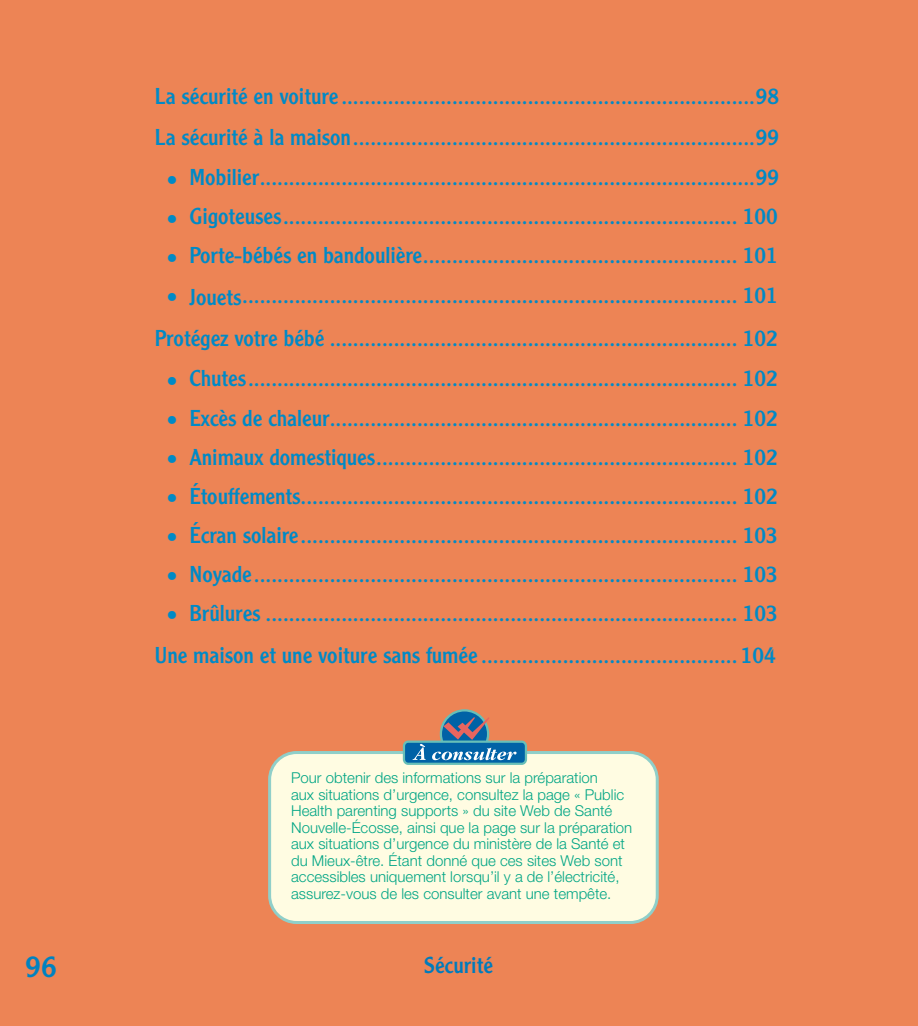
<style>
.page{position:relative;width:918px;height:1026px;background:#ed8455}
.page>*{position:absolute;margin:0;border:0;box-sizing:border-box;transform-origin:0 0}
.t1{font:30px "Clearface Gothic LT Std";color:#0082c0}
.t2{font:22.5px/40.5px "Clearface Gothic LT Std";color:#008ac6;text-align:center}
.t3{font:22.5px "Clearface Gothic LT Std";color:#007bbc}
.t4{font:300 15px/16.5px "Helvetica Neue LT Std";color:#00a585}
</style>
<div class="page">
<div style="left:270px;top:753px;width:387px;height:169px;background:#fffce2;border-radius:27px"></div>
<div style="left:268px;top:751px;width:391px;height:173px;border:3px solid #90cfc9;border-radius:27px"></div>
<svg style="left:441px;top:710px;width:47px;height:48px"></svg>
<div style="left:440px;top:709px;width:49px;height:50px;border:2px solid #67bfb8;border-radius:50%"></div>
<div style="left:404px;top:742px;width:122px;height:22px;background:#0062a6;border-radius:4px"></div>
<div style="left:403px;top:741px;width:124px;height:24px;border:2px solid #67bfb8;border-radius:4px"></div>
<svg style="left:443px;top:717px;width:46px;height:23px"></svg>
<svg style="left:432px;top:748px;width:85px;height:12px"></svg>
<svg style="left:413px;top:744px;width:13px;height:16px"></svg>
<p class="t2" style="left:155px;top:76px;width:626px;text-align:left">La sécurité en voiture .......................................................................98<br>La sécurité à la maison.....................................................................99</p>
<p class="t2" style="left:167px;top:157px;width:614px">• Mobilier.....................................................................................99</p>
<p class="t2" style="left:167px;top:196px;width:613px">• Gigoteuses.............................................................................. 100</p>
<p class="t2" style="left:167px;top:235px;width:613px">• Porte-bébés en bandoulière...................................................... 101</p>
<p class="t2" style="left:155px;top:272px;width:624px;line-height:43.5px">• Jouets..................................................................................... 101<br>Protégez votre bébé ...................................................................... 102</p>
<p class="t2" style="left:167px;top:358px;width:613px">• Chutes.................................................................................... 102</p>
<p class="t2" style="left:167px;top:397px;width:613px">• Excès de chaleur...................................................................... 102</p>
<p class="t2" style="left:167px;top:436px;width:613px">• Animaux domestiques.............................................................. 102</p>
<p class="t2" style="left:167px;top:475px;width:613px">• Étouffements........................................................................... 102</p>
<p class="t2" style="left:167px;top:514px;width:613px">• Écran solaire........................................................................... 103</p>
<p class="t2" style="left:167px;top:553px;width:613px">• Noyade................................................................................... 103</p>
<p class="t2" style="left:155px;top:591px;width:624px;line-height:42px">• Brûlures ................................................................................. 103<br>Une maison et une voiture sans fumée ............................................ 104</p>
<p class="t4" style="left:291px;top:770px;width:343px">Pour obtenir des informations sur la préparation<br>aux situations d’urgence, consultez la page « Public Health parenting supports » du site Web de Santé Nouvelle-Écosse, ainsi que la page sur la préparation aux situations d’urgence du ministère de la Santé et du Mieux-être. Étant donné que ces sites Web sont accessibles uniquement lorsqu’il y a de l’électricité, assurez-vous de les consulter avant une tempête.</p>
<h1 class="t1" style="left:26px;top:947px;width:33px">96</h1>
<p class="t3" style="left:424px;top:951px;width:71px">Sécurité</p>
</div>
